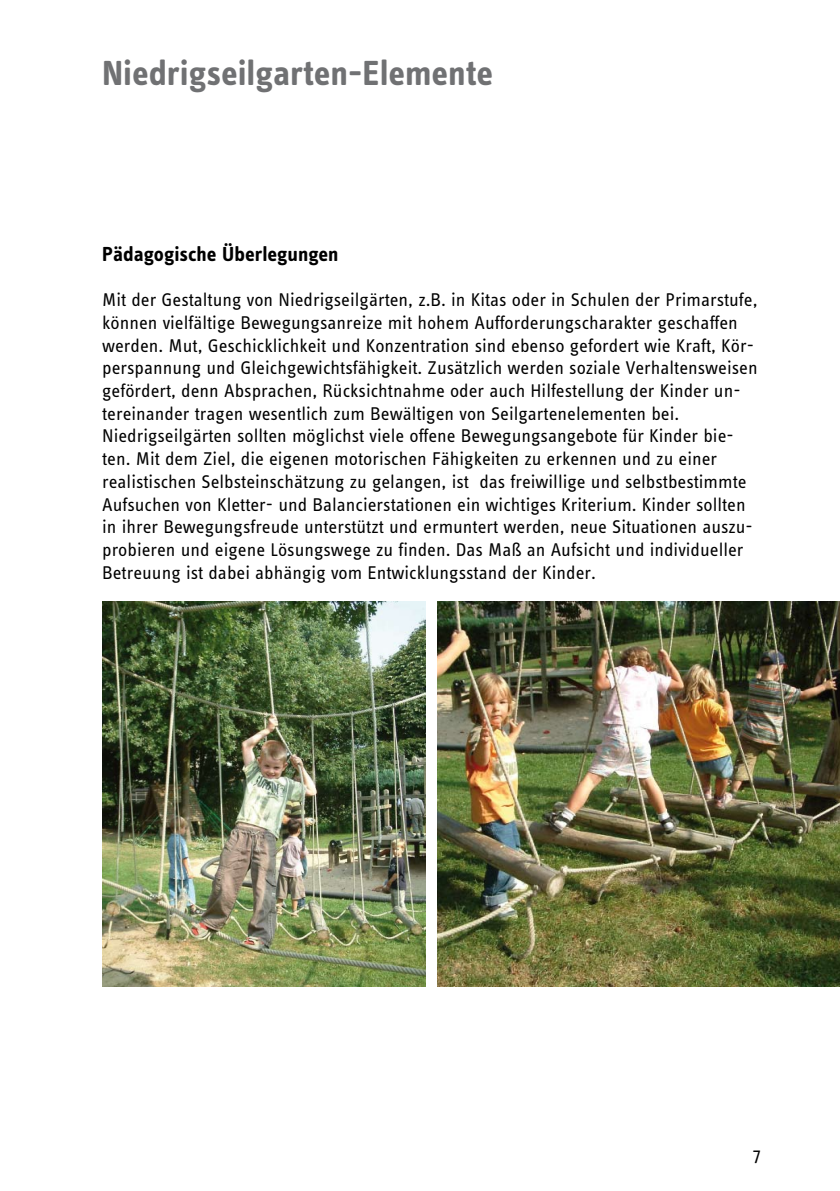
<style>
.page{position:relative;width:840px;height:1191px;background:#fff}
.page>*{position:absolute;margin:0;border:0;box-sizing:border-box;transform-origin:0 0}
.t1{font:700 36px "Info OT Text";color:#707173}
.t2{font:700 21px "Info OT Text";color:#000}
.t3{font:19px/22.6px "Info OT Text";color:#000}
</style>
<div class="page">
<img style="left:437px;top:601px;width:402px;height:385px">
<img style="left:102px;top:601px;width:323px;height:385px">
<h1 class="t1" style="left:102px;top:51px;width:392px">Niedrigseilgarten-Elemente</h1>
<p class="t2" style="left:102px;top:241px;width:238px">Pädagogische Überlegungen</p>
<p class="t3" style="left:102px;top:288px;width:656px">Mit der Gestaltung von Niedrigseilgärten, z.B. in Kitas oder in Schulen der Primarstufe, können vielfältige Bewegungsanreize mit hohem Aufforderungscharakter geschaffen werden. Mut, Geschicklichkeit und Konzentration sind ebenso gefordert wie Kraft, Kör&shy;perspannung und Gleichgewichtsfähigkeit. Zusätzlich werden soziale Verhaltensweisen gefördert, denn Absprachen, Rücksichtnahme oder auch Hilfestellung der Kinder un&shy;tereinander tragen wesentlich zum Bewältigen von Seilgartenelementen bei.<br>Niedrigseilgärten sollten möglichst viele offene Bewegungsangebote für Kinder bie&shy;ten. Mit dem Ziel, die eigenen motorischen Fähigkeiten zu erkennen und zu einer realistischen Selbsteinschätzung zu gelangen, ist das freiwillige und selbstbestimmte Aufsuchen von Kletter- und Balancierstationen ein wichtiges Kriterium. Kinder sollten in ihrer Bewegungsfreude unterstützt und ermuntert werden, neue Situationen auszu&shy;probieren und eigene Lösungswege zu finden. Das Maß an Aufsicht und individueller Betreuung ist dabei abhängig vom Entwicklungsstand der Kinder.</p>
<p class="t3" style="left:752px;top:1142px;width:9px">7</p>
</div>
